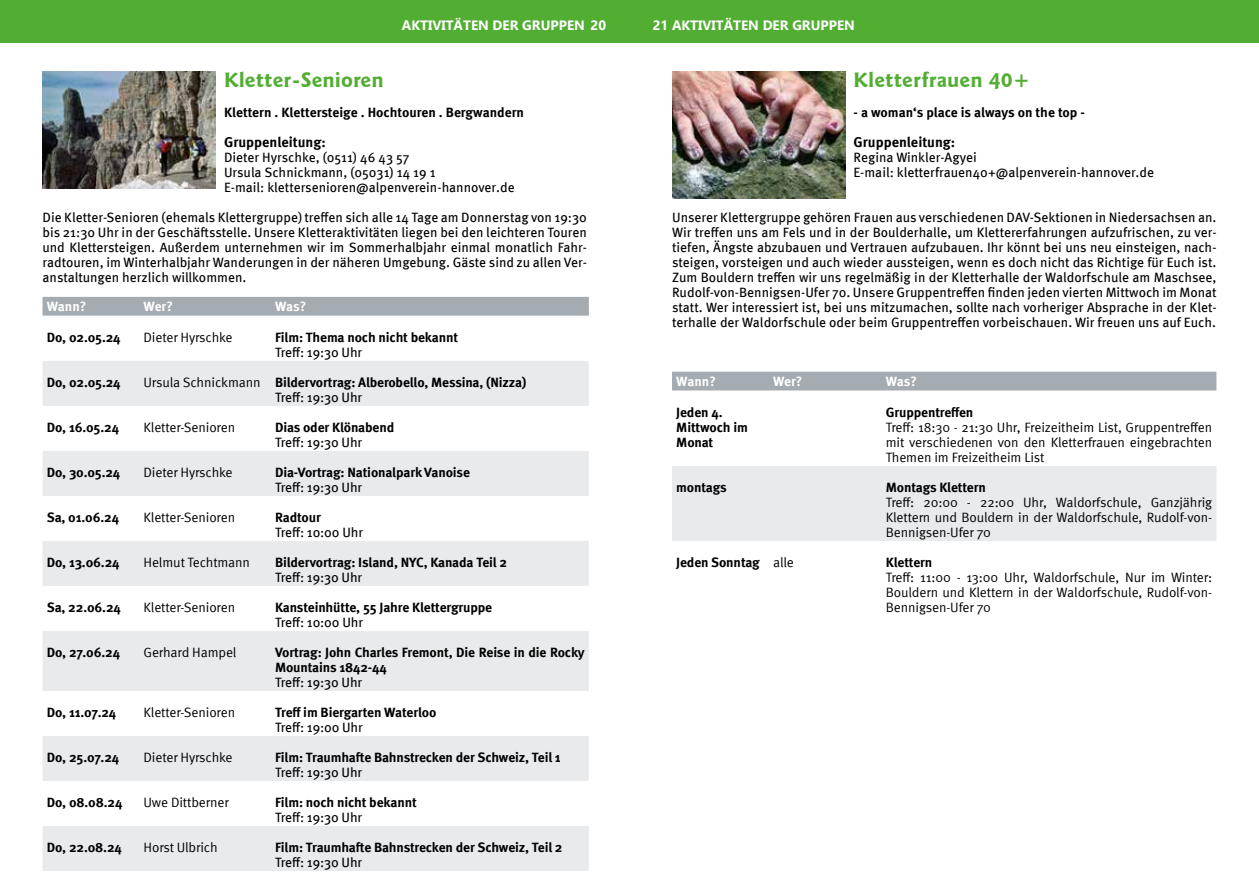
<style>
.page{position:relative;width:1259px;height:893px;background:#fff}
.page>*{position:absolute;margin:0;border:0;box-sizing:border-box;transform-origin:0 0}
.ABF_Group_Header{font:700 21px "Goudy Sans IT Cby BT";color:#52ae32}
.ABF_Gruppenleitung{font:700 14.25px "Meta Pro";color:#000}
.ABF_Group_Info_text{font:13.5px/15px "Meta Pro";color:#000;text-align:justify}
.ABF_Group_Tabel_Text{font:700 13.5px/15px "Meta Pro";letter-spacing:-.01em;color:#000}
.ABF_Group_Tabel_Text-2{font:13.5px/15px "Meta Pro";letter-spacing:-.01em;color:#000;text-align:justify}
.ABF_Group_Tabel_Text-3{font:13.5px "Meta Pro";letter-spacing:-.01em;color:#000}
.ABF_Group_Header_kle{font:700 13.5px "Meta Pro";color:#000}
.ABF_Group_Tabel_WasT{font:700 13.5px "Meta Pro";letter-spacing:-.01em;color:#000}
.Absatzformat_6{font:700 13.5px "Meta Pro";letter-spacing:-.01em;color:#fff}
.ABF_Seite_header{font:700 13.5px "Ebrima";color:#fff}
.ABF_Seite_header_lin{font:700 13.5px "Ebrima";color:#fff}
</style>
<div class="page">
<div style="left:0;top:0;width:629px;height:43px;background:#52ae32"></div>
<div style="left:629px;top:0;width:630px;height:43px;background:#52ae32"></div>
<img style="left:672px;top:72px;width:173px;height:126px">
<div style="left:672px;top:372px;width:544px;height:18px;background:#a4acb1"></div>
<div style="left:672px;top:466px;width:544px;height:75px;background:#e8eaec"></div>
<img style="left:43px;top:72px;width:172px;height:117px">
<div style="left:43px;top:297px;width:546px;height:19px;background:#a4acb1"></div>
<svg style="left:43px;top:361px;width:546px;height:510px;fill:#e8eaec"></svg>
<p class="ABF_Seite_header" style="left:402px;top:14px;width:206px">AKTIVITÄTEN DER GRUPPEN 20</p>
<p class="ABF_Seite_header_lin" style="left:653px;top:14px;width:204px">21 AKTIVITÄTEN DER GRUPPEN</p>
<p class="ABF_Group_Header" style="left:224px;top:66px;width:161px">Kletter-Senioren</p>
<p class="ABF_Group_Header_kle" style="left:224px;top:101px;width:301px">Klettern . Klettersteige . Hochtouren . Bergwandern</p>
<p class="ABF_Gruppenleitung" style="left:224px;top:131px;width:103px">Gruppenleitung:</p>
<p class="ABF_Group_Info_text" style="left:224px;top:149px;width:187px">Dieter Hyrschke, (0511) 46 43 57</p>
<p class="ABF_Group_Info_text" style="left:224px;top:164px;width:213px">Ursula Schnickmann, (05031) 14 19 1</p>
<p class="ABF_Group_Info_text" style="left:224px;top:179px;width:292px">E-mail: klettersenioren@alpenverein-hannover.de</p>
<p class="ABF_Group_Info_text" style="left:43px;top:209px;width:546px">Die Kletter-Senioren (ehemals Klettergruppe) treffen sich alle 14 Tage am Donnerstag von 19:30 bis 21:30 Uhr in der Geschäftsstelle. Unsere Kletteraktivitäten liegen bei den leichteren Touren und Klettersteigen. Außerdem unternehmen wir im Sommerhalbjahr einmal monatlich Fahr&shy;radtouren, im Winterhalbjahr Wanderungen in der näheren Umgebung. Gäste sind zu allen Ver&shy;anstaltungen herzlich willkommen.</p>
<p class="Absatzformat_6" style="left:47px;top:296px;width:41px">Wann?</p>
<p class="Absatzformat_6" style="left:144px;top:296px;width:31px">Wer?</p>
<p class="Absatzformat_6" style="left:275px;top:296px;width:33px">Was?</p>
<p class="ABF_Group_Tabel_Text" style="left:47px;top:329px;width:75px">Do, 02.05.24</p>
<p class="ABF_Group_Tabel_Text-2" style="left:144px;top:329px;width:91px">Dieter Hyrschke</p>
<p class="ABF_Group_Tabel_Text" style="left:275px;top:329px;width:185px">Film: Thema noch nicht bekannt</p>
<p class="ABF_Group_Tabel_Text-3" style="left:275px;top:342px;width:89px">Treff: 19:30 Uhr</p>
<p class="ABF_Group_Tabel_Text" style="left:47px;top:374px;width:75px">Do, 02.05.24</p>
<p class="ABF_Group_Tabel_Text-2" style="left:144px;top:374px;width:119px">Ursula Schnickmann</p>
<p class="ABF_Group_Tabel_Text" style="left:275px;top:374px;width:253px">Bildervortrag: Alberobello, Messina, (Nizza)</p>
<p class="ABF_Group_Tabel_Text-3" style="left:275px;top:387px;width:89px">Treff: 19:30 Uhr</p>
<p class="ABF_Group_Tabel_Text" style="left:47px;top:419px;width:74px">Do, 16.05.24</p>
<p class="ABF_Group_Tabel_Text-2" style="left:144px;top:419px;width:93px">Kletter-Senioren</p>
<p class="ABF_Group_Tabel_Text" style="left:275px;top:419px;width:121px">Dias oder Klönabend</p>
<p class="ABF_Group_Tabel_Text-3" style="left:275px;top:432px;width:89px">Treff: 19:30 Uhr</p>
<p class="ABF_Group_Tabel_Text" style="left:47px;top:464px;width:75px">Do, 30.05.24</p>
<p class="ABF_Group_Tabel_Text-2" style="left:144px;top:464px;width:91px">Dieter Hyrschke</p>
<p class="ABF_Group_Tabel_Text" style="left:275px;top:464px;width:196px">Dia-Vortrag: Nationalpark Vanoise</p>
<p class="ABF_Group_Tabel_Text-3" style="left:275px;top:477px;width:89px">Treff: 19:30 Uhr</p>
<p class="ABF_Group_Tabel_Text" style="left:47px;top:509px;width:74px">Sa, 01.06.24</p>
<p class="ABF_Group_Tabel_Text-2" style="left:144px;top:509px;width:93px">Kletter-Senioren</p>
<p class="ABF_Group_Tabel_Text" style="left:275px;top:509px;width:47px">Radtour</p>
<p class="ABF_Group_Tabel_Text-3" style="left:275px;top:522px;width:89px">Treff: 10:00 Uhr</p>
<p class="ABF_Group_Tabel_Text" style="left:47px;top:554px;width:74px">Do, 13.06.24</p>
<p class="ABF_Group_Tabel_Text-2" style="left:144px;top:554px;width:108px">Helmut Techtmann</p>
<p class="ABF_Group_Tabel_Text" style="left:275px;top:554px;width:233px">Bildervortrag: Island, NYC, Kanada Teil 2</p>
<p class="ABF_Group_Tabel_Text-3" style="left:275px;top:567px;width:89px">Treff: 19:30 Uhr</p>
<p class="ABF_Group_Tabel_Text" style="left:47px;top:599px;width:76px">Sa, 22.06.24</p>
<p class="ABF_Group_Tabel_Text-2" style="left:144px;top:599px;width:93px">Kletter-Senioren</p>
<p class="ABF_Group_Tabel_Text" style="left:275px;top:599px;width:219px">Kansteinhütte, 55 Jahre Klettergruppe</p>
<p class="ABF_Group_Tabel_Text-3" style="left:275px;top:612px;width:89px">Treff: 10:00 Uhr</p>
<p class="ABF_Group_Tabel_Text" style="left:47px;top:644px;width:75px">Do, 27.06.24</p>
<p class="ABF_Group_Tabel_Text-2" style="left:144px;top:644px;width:95px">Gerhard Hampel</p>
<p class="ABF_Group_Tabel_Text" style="left:275px;top:644px;width:311px">Vortrag: John Charles Fremont, Die Reise in die Rocky<br>Mountains 1842-44</p>
<p class="ABF_Group_Tabel_Text-3" style="left:275px;top:672px;width:89px">Treff: 19:30 Uhr</p>
<p class="ABF_Group_Tabel_Text" style="left:47px;top:704px;width:71px">Do, 11.07.24</p>
<p class="ABF_Group_Tabel_Text-2" style="left:144px;top:704px;width:93px">Kletter-Senioren</p>
<p class="ABF_Group_Tabel_Text" style="left:275px;top:704px;width:163px">Treff im Biergarten Waterloo</p>
<p class="ABF_Group_Tabel_Text-3" style="left:275px;top:717px;width:89px">Treff: 19:00 Uhr</p>
<p class="ABF_Group_Tabel_Text" style="left:47px;top:749px;width:74px">Do, 25.07.24</p>
<p class="ABF_Group_Tabel_Text-2" style="left:144px;top:749px;width:91px">Dieter Hyrschke</p>
<p class="ABF_Group_Tabel_Text" style="left:275px;top:749px;width:287px">Film: Traumhafte Bahnstrecken der Schweiz, Teil 1</p>
<p class="ABF_Group_Tabel_Text-3" style="left:275px;top:762px;width:89px">Treff: 19:30 Uhr</p>
<p class="ABF_Group_Tabel_Text" style="left:47px;top:794px;width:77px">Do, 08.08.24</p>
<p class="ABF_Group_Tabel_Text-2" style="left:144px;top:794px;width:87px">Uwe Dittberner</p>
<p class="ABF_Group_Tabel_Text" style="left:275px;top:794px;width:143px">Film: noch nicht bekannt</p>
<p class="ABF_Group_Tabel_Text-3" style="left:275px;top:807px;width:89px">Treff: 19:30 Uhr</p>
<p class="ABF_Group_Tabel_Text" style="left:47px;top:839px;width:77px">Do, 22.08.24</p>
<p class="ABF_Group_Tabel_Text-2" style="left:144px;top:839px;width:76px">Horst Ulbrich</p>
<p class="ABF_Group_Tabel_Text" style="left:275px;top:839px;width:289px">Film: Traumhafte Bahnstrecken der Schweiz, Teil 2</p>
<p class="ABF_Group_Tabel_Text-3" style="left:275px;top:852px;width:89px">Treff: 19:30 Uhr</p>
<p class="ABF_Group_Header" style="left:853px;top:66px;width:178px">Kletterfrauen 40+</p>
<p class="ABF_Group_Header_kle" style="left:853px;top:101px;width:233px">- a woman‘s place is always on the top -</p>
<p class="ABF_Gruppenleitung" style="left:853px;top:131px;width:103px">Gruppenleitung:</p>
<p class="ABF_Group_Info_text" style="left:853px;top:149px;width:125px">Regina Winkler-Agyei</p>
<p class="ABF_Group_Info_text" style="left:853px;top:164px;width:302px">E-mail: kletterfrauen40+@alpenverein-hannover.de</p>
<p class="ABF_Group_Info_text" style="left:672px;top:209px;width:546px">Unserer Klettergruppe gehören Frauen aus verschiedenen DAV-Sektionen in Niedersachsen an.<br>Wir treffen uns am Fels und in der Boulderhalle, um Klettererfahrungen aufzufrischen, zu ver&shy;tiefen, Ängste abzubauen und Vertrauen aufzubauen. Ihr könnt bei uns neu einsteigen, nach&shy;steigen, vorsteigen und auch wieder aussteigen, wenn es doch nicht das Richtige für Euch ist.<br>Zum Bouldern treffen wir uns regelmäßig in der Kletterhalle der Waldorfschule am Maschsee, Rudolf-von-Bennigsen-Ufer 70. Unsere Gruppentreffen finden jeden vierten Mittwoch im Monat statt. Wer interessiert ist, bei uns mitzumachen, sollte nach vorheriger Absprache in der Klet&shy;terhalle der Waldorfschule oder beim Gruppentreffen vorbeischauen. Wir freuen uns auf Euch.</p>
<p class="Absatzformat_6" style="left:676px;top:371px;width:41px">Wann?</p>
<p class="Absatzformat_6" style="left:773px;top:371px;width:31px">Wer?</p>
<p class="Absatzformat_6" style="left:885px;top:371px;width:33px">Was?</p>
<p class="ABF_Group_Tabel_Text" style="left:676px;top:404px;width:73px">Jeden 4.<br>Mittwoch im<br>Monat</p>
<p class="ABF_Group_Tabel_WasT" style="left:885px;top:401px;width:89px">Gruppentreffen</p>
<p class="ABF_Group_Tabel_Text-2" style="left:885px;top:419px;width:328px">Treff: 18:30 - 21:30 Uhr, Freizeitheim List, Gruppentreffen mit verschiedenen von den Kletterfrauen eingebrachten Themen im Freizeitheim List</p>
<p class="ABF_Group_Tabel_Text" style="left:676px;top:479px;width:52px">montags</p>
<p class="ABF_Group_Tabel_WasT" style="left:885px;top:476px;width:102px">Montags Klettern</p>
<p class="ABF_Group_Tabel_Text-2" style="left:885px;top:494px;width:328px">Treff: 20:00 - 22:00 Uhr, Waldorfschule, Ganzjährig Klettern und Bouldern in der Waldorfschule, Rudolf-von-Bennigsen-Ufer 70</p>
<p class="ABF_Group_Tabel_Text" style="left:676px;top:554px;width:85px">Jeden Sonntag</p>
<p class="ABF_Group_Tabel_Text-2" style="left:773px;top:554px;width:22px">alle</p>
<p class="ABF_Group_Tabel_WasT" style="left:885px;top:551px;width:48px">Klettern</p>
<p class="ABF_Group_Tabel_Text-2" style="left:885px;top:569px;width:328px">Treff: 11:00 - 13:00 Uhr, Waldorfschule, Nur im Winter:<br>Bouldern und Klettern in der Waldorfschule, Rudolf-von-Bennigsen-Ufer 70</p>
</div>
